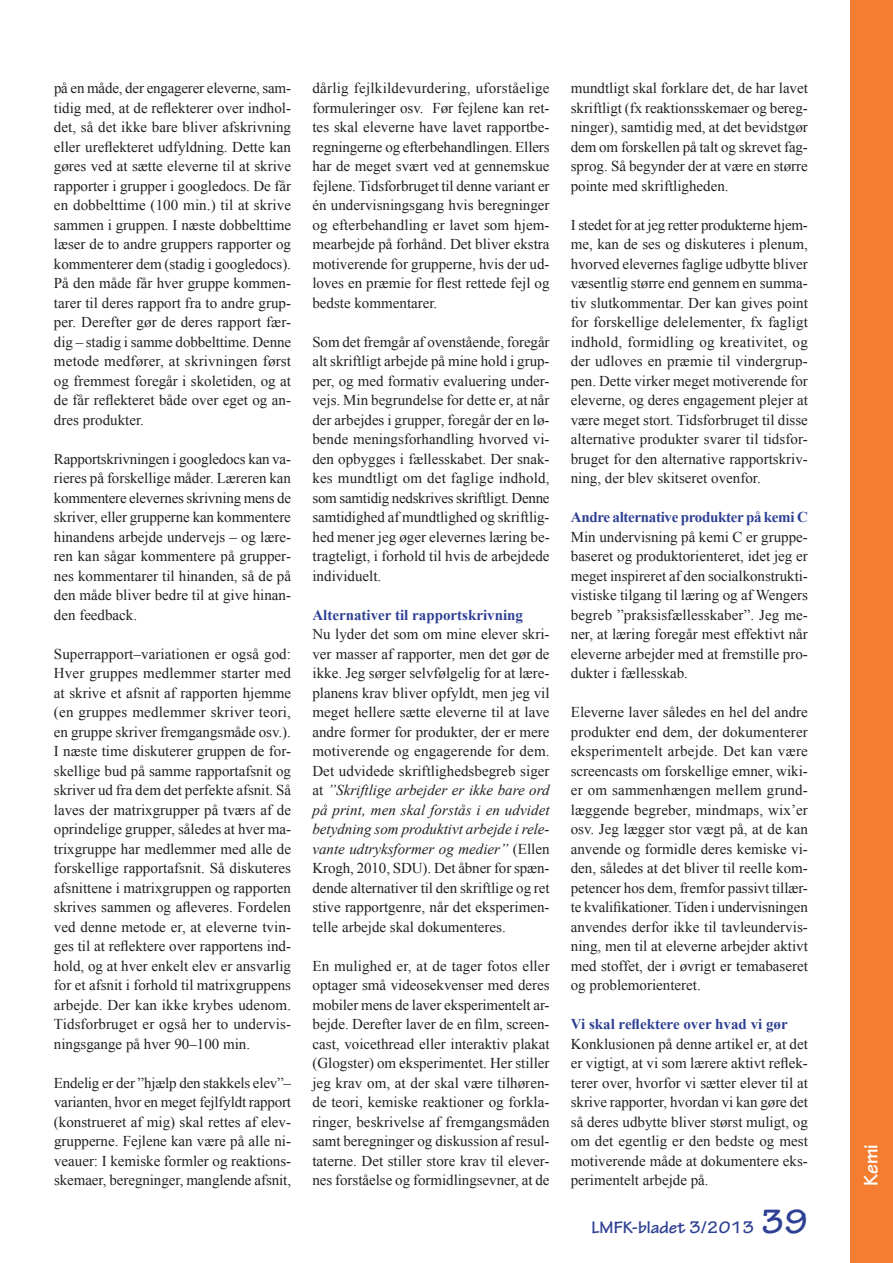
<style>
.page{position:relative;width:893px;height:1263px;background:#fff}
.page>*{position:absolute;margin:0;border:0;box-sizing:border-box;transform-origin:0 0}
.t1{font:700 21px "Tekton Pro";color:#fff}
.t2{font:700 18px "Tekton Pro";color:#2e4093}
.t3{font:15px/19.5px "Times New Roman";color:#231f20;text-align:justify}
.t4{font:700 15px "Times New Roman";color:#2e4093}
.t5{font:700 15px "Times New Roman";letter-spacing:-.02em;color:#2e4093}
.s1{font-style:italic}
.s2{font-size:36px}
</style>
<div class="page">
<div style="left:850px;top:0;width:43px;height:1263px;background:#f47d31"></div>
<p class="t3" style="left:54px;top:78px;width:239px">på en måde, der engagerer eleverne, sam&shy;tidig med, at de reflekterer over indhol&shy;det, så det ikke bare bliver afskrivning eller ureflekteret udfyldning. Dette kan gøres ved at sætte eleverne til at skrive rapporter i grupper i googledocs. De får en dobbelttime (100 min.) til at skrive sammen i gruppen. I næste dobbelttime læser de to andre gruppers rapporter og kommenterer dem (stadig i googledocs).<br>På den måde får hver gruppe kommen&shy;tarer til deres rapport fra to andre grup&shy;per. Derefter gør de deres rapport fær&shy;dig – stadig i samme dobbelttime. Denne metode medfører, at skrivningen først og fremmest foregår i skoletiden, og at de får reflekteret både over eget og an&shy;dres produkter.</p>
<p class="t3" style="left:54px;top:448px;width:239px">Rapportskrivningen i googledocs kan va&shy;rieres på forskellige måder. Læreren kan kommentere elevernes skrivning mens de skriver, eller grupperne kan kommentere hinandens arbejde undervejs – og lære&shy;ren kan sågar kommentere på grupper&shy;nes kommentarer til hinanden, så de på den måde bliver bedre til at give hinan&shy;den feedback.</p>
<p class="t3" style="left:54px;top:643px;width:239px">Superrapport–variationen er også god:<br>Hver gruppes medlemmer starter med at skrive et afsnit af rapporten hjemme (en gruppes medlemmer skriver teori, en gruppe skriver fremgangsmåde osv.).<br>I næste time diskuterer gruppen de for&shy;skellige bud på samme rapportafsnit og skriver ud fra dem det perfekte afsnit. Så laves der matrixgrupper på tværs af de oprindelige grupper, således at hver ma&shy;trixgruppe har medlemmer med alle de forskellige rapportafsnit. Så diskuteres afsnittene i matrixgruppen og rapporten skrives sammen og afleveres. Fordelen ved denne metode er, at eleverne tvin&shy;ges til at reflektere over rapportens ind&shy;hold, og at hver enkelt elev er ansvarlig for et afsnit i forhold til matrixgruppens arbejde. Der kan ikke krybes udenom.<br>Tidsforbruget er også her to undervis&shy;ningsgange på hver 90–100 min.</p>
<p class="t3" style="left:54px;top:1072px;width:239px">Endelig er der ”hjælp den stakkels elev”– varianten, hvor en meget fejlfyldt rapport (konstrueret af mig) skal rettes af elev&shy;grupperne. Fejlene kan være på alle ni&shy;veauer: I kemiske formler og reaktions&shy;skemaer, beregninger, manglende afsnit,</p>
<p class="t3" style="left:312px;top:78px;width:239px">dårlig fejlkildevurdering, uforståelige formuleringer osv. Før fejlene kan ret&shy;tes skal eleverne have lavet rapportbe&shy;regningerne og efterbehandlingen. Ellers har de meget svært ved at gennemskue fejlene. Tidsforbruget til denne variant er én undervisningsgang hvis beregninger og efterbehandling er lavet som hjem&shy;mearbejde på forhånd. Det bliver ekstra motiverende for grupperne, hvis der ud&shy;loves en præmie for flest rettede fejl og bedste kommentarer.</p>
<p class="t3" style="left:312px;top:331px;width:239px">Som det fremgår af ovenstående, foregår alt skriftligt arbejde på mine hold i grup&shy;per, og med formativ evaluering under&shy;vejs. Min begrundelse for dette er, at når der arbejdes i grupper, foregår der en lø&shy;bende meningsforhandling hvorved vi&shy;den opbygges i fællesskabet. Der snak&shy;kes mundtligt om det faglige indhold, som samtidig nedskrives skriftligt. Denne samtidighed af mundtlighed og skriftlig&shy;hed mener jeg øger elevernes læring be&shy;tragteligt, i forhold til hvis de arbejdede individuelt.</p>
<p class="t4" style="left:312px;top:604px;width:212px">Alternativer til rapportskrivning</p>
<p class="t3" style="left:312px;top:624px;width:239px">Nu lyder det som om mine elever skri&shy;ver masser af rapporter, men det gør de ikke. Jeg sørger selvfølgelig for at lære&shy;planens krav bliver opfyldt, men jeg vil meget hellere sætte eleverne til at lave andre former for produkter, der er mere motiverende og engagerende for dem.<br>Det udvidede skriftlighedsbegreb siger at <span class="s1">”Skriftlige arbejder er ikke bare ord på print, men skal forstås i en udvidet betydning som produktivt arbejde i rele&shy;vante udtryksformer og medier”</span> (Ellen Krogh, 2010, SDU). Det åbner for spæn&shy;dende alternativer til den skriftlige og ret stive rapportgenre, når det eksperimen&shy;telle arbejde skal dokumenteres.</p>
<p class="t3" style="left:312px;top:955px;width:239px">En mulighed er, at de tager fotos eller optager små videosekvenser med deres mobiler mens de laver eksperimentelt ar&shy;bejde. Derefter laver de en film, screen&shy;cast, voicethread eller interaktiv plakat (Glogster) om eksperimentet. Her stiller jeg krav om, at der skal være tilhøren&shy;de teori, kemiske reaktioner og forkla&shy;ringer, beskrivelse af fremgangsmåden samt beregninger og diskussion af resul&shy;taterne. Det stiller store krav til elever&shy;nes forståelse og formidlingsevner, at de</p>
<p class="t3" style="left:571px;top:78px;width:239px">mundtligt skal forklare det, de har lavet skriftligt (fx reaktionsskemaer og bereg&shy;ninger), samtidig med, at det bevidstgør dem om forskellen på talt og skrevet fag&shy;sprog. Så begynder der at være en større pointe med skriftligheden.</p>
<p class="t3" style="left:571px;top:214px;width:239px">I stedet for at jeg retter produkterne hjem&shy;me, kan de ses og diskuteres i plenum, hvorved elevernes faglige udbytte bliver væsentlig større end gennem en summa&shy;tiv slutkommentar. Der kan gives point for forskellige delelementer, fx fagligt indhold, formidling og kreativitet, og der udloves en præmie til vindergrup&shy;pen. Dette virker meget motiverende for eleverne, og deres engagement plejer at være meget stort. Tidsforbruget til disse alternative produkter svarer til tidsfor&shy;bruget for den alternative rapportskriv&shy;ning, der blev skitseret ovenfor.</p>
<p class="t5" style="left:571px;top:507px;width:238px">Andre alternative produkter på kemi C</p>
<p class="t3" style="left:571px;top:526px;width:239px">Min undervisning på kemi C er gruppe&shy;baseret og produktorienteret, idet jeg er meget inspireret af den socialkonstrukti&shy;vistiske tilgang til læring og af Wengers begreb ”praksisfællesskaber”. Jeg me&shy;ner, at læring foregår mest effektivt når eleverne arbejder med at fremstille pro&shy;dukter i fællesskab.</p>
<p class="t3" style="left:571px;top:702px;width:239px">Eleverne laver således en hel del andre produkter end dem, der dokumenterer eksperimentelt arbejde. Det kan være screencasts om forskellige emner, wiki&shy;er om sammenhængen mellem grund&shy;læggende begreber, mindmaps, wix’er osv. Jeg lægger stor vægt på, at de kan anvende og formidle deres kemiske vi&shy;den, således at det bliver til reelle kom&shy;petencer hos dem, fremfor passivt tillær&shy;te kvalifikationer. Tiden i undervisningen anvendes derfor ikke til tavleundervis&shy;ning, men til at eleverne arbejder aktivt med stoffet, der i øvrigt er temabaseret og problemorienteret.</p>
<p class="t4" style="left:571px;top:1014px;width:218px">Vi skal reflektere over hvad vi gør</p>
<p class="t3" style="left:571px;top:1033px;width:239px">Konklusionen på denne artikel er, at det er vigtigt, at vi som lærere aktivt reflek&shy;terer over, hvorfor vi sætter elever til at skrive rapporter, hvordan vi kan gøre det så deres udbytte bliver størst muligt, og om det egentlig er den bedste og mest motiverende måde at dokumentere eks&shy;perimentelt arbejde på.</p>
<p class="t2" style="left:591px;top:1217px;width:218px">LMFK-bladet 3/2013 <span class="s2">39</span></p>
<h1 class="t1" style="left:858px;top:1194px;width:97px;rotate:-90deg">Matematik</h1>
<h1 class="t1" style="left:858px;top:1186px;width:43px;rotate:-90deg">Kemi</h1>
</div>
